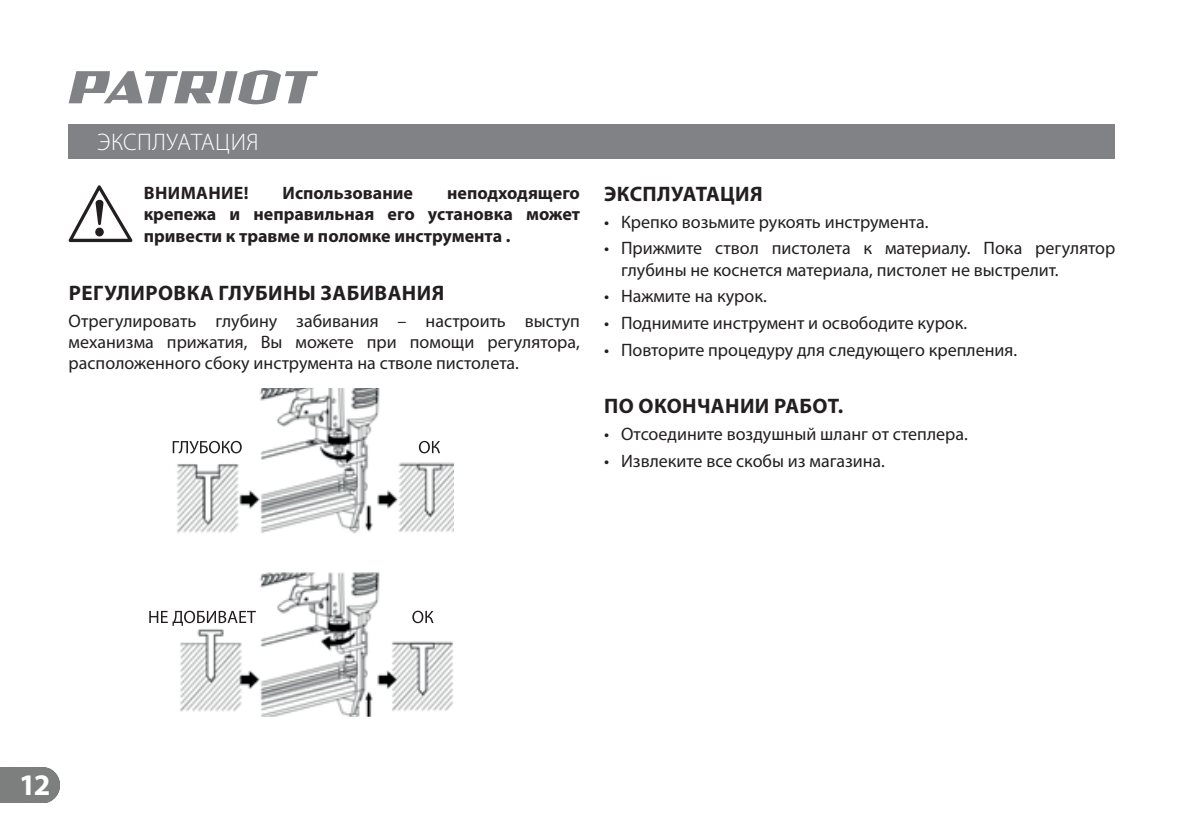
<style>
.page{position:relative;width:1184px;height:836px;background:#fff}
.page>*{position:absolute;margin:0;border:0;box-sizing:border-box;transform-origin:0 0}
.t1{font:700 30px "Myriad Pro";color:#fff}
.t2{font:300 24px "Myriad Pro";letter-spacing:.02em;color:#fff}
.t3{font:700 21px "Myriad Pro";letter-spacing:.02em;color:#231f20}
.t4{font:18px/21px "Myriad Pro";color:#231f20;text-align:justify}
.t5{font:700 18px/21.6px "Myriad Pro";color:#231f20;text-align:justify}
.t6{font:700 18px "Myriad Pro";letter-spacing:.02em;color:#231f20}
</style>
<div class="page">
<div style="left:69px;top:124px;width:1046px;height:34px;background:#808285"></div>
<div style="left:0;top:767px;width:59px;height:34px;background:#7d7e7e"></div>
<svg style="left:69px;top:70px;width:249px;height:34px"></svg>
<img style="left:172px;top:388px;width:282px;height:328px">
<div style="left:175px;top:437px;width:55px;height:21px;background:#fff"></div>
<div style="left:408px;top:443px;width:37px;height:13px;background:#fff"></div>
<div style="left:399px;top:614px;width:40px;height:21px;background:#fff"></div>
<div style="left:145px;top:572px;width:98px;height:55px;background:#fff"></div>
<svg style="left:173px;top:440px;width:69px;height:13px"></svg>
<svg style="left:149px;top:610px;width:107px;height:15px"></svg>
<svg style="left:412px;top:610px;width:22px;height:13px"></svg>
<svg style="left:419px;top:440px;width:21px;height:13px"></svg>
<div style="left:188px;top:538px;width:271px;height:19px;background:#fff"></div>
<svg style="left:68px;top:185px;width:65px;height:57px"></svg>
<h2 class="t2" style="left:97px;top:131px;width:163px">ЭКСПЛУАТАЦИЯ</h2>
<p class="t6" style="left:144px;top:186px;width:106px">ВНИМАНИЕ!</p>
<p class="t5" style="left:283px;top:183px;width:132px">Использование</p>
<p class="t5" style="left:144px;top:183px;width:438px;text-indent:303px">неподходящего крепежа и неправильная его установка может привести к травме и поломке инструмента .</p>
<p class="t3" style="left:69px;top:285px;width:377px">РЕГУЛИРОВКА ГЛУБИНЫ ЗАБИВАНИЯ</p>
<p class="t4" style="left:69px;top:311px;width:513px">Отрегулировать глубину забивания – настроить выступ механизма прижатия, Вы можете при помощи регулятора, расположенного сбоку инструмента на стволе пистолета.</p>
<p class="t3" style="left:604px;top:186px;width:160px">ЭКСПЛУАТАЦИЯ</p>
<p class="t4" style="left:604px;top:212px;width:326px">• Крепко возьмите рукоять инструмента.</p>
<p class="t4" style="left:621px;top:238px;width:496px;text-indent:-17px">• Прижмите ствол пистолета к материалу. Пока регулятор глубины не коснется материала, пистолет не выстрелит.</p>
<p class="t4" style="left:604px;top:286px;width:164px">• Нажмите на курок.</p>
<p class="t4" style="left:604px;top:313px;width:365px">• Поднимите инструмент и освободите курок.</p>
<p class="t4" style="left:604px;top:339px;width:415px">• Повторите процедуру для следующего крепления.</p>
<p class="t3" style="left:604px;top:398px;width:240px">ПО ОКОНЧАНИИ РАБОТ.</p>
<p class="t4" style="left:604px;top:424px;width:365px">• Отсоедините воздушный шланг от степлера.</p>
<p class="t4" style="left:604px;top:450px;width:282px">• Извлеките все скобы из магазина.</p>
<h1 class="t1" style="left:19px;top:773px;width:33px">12</h1>
</div>
